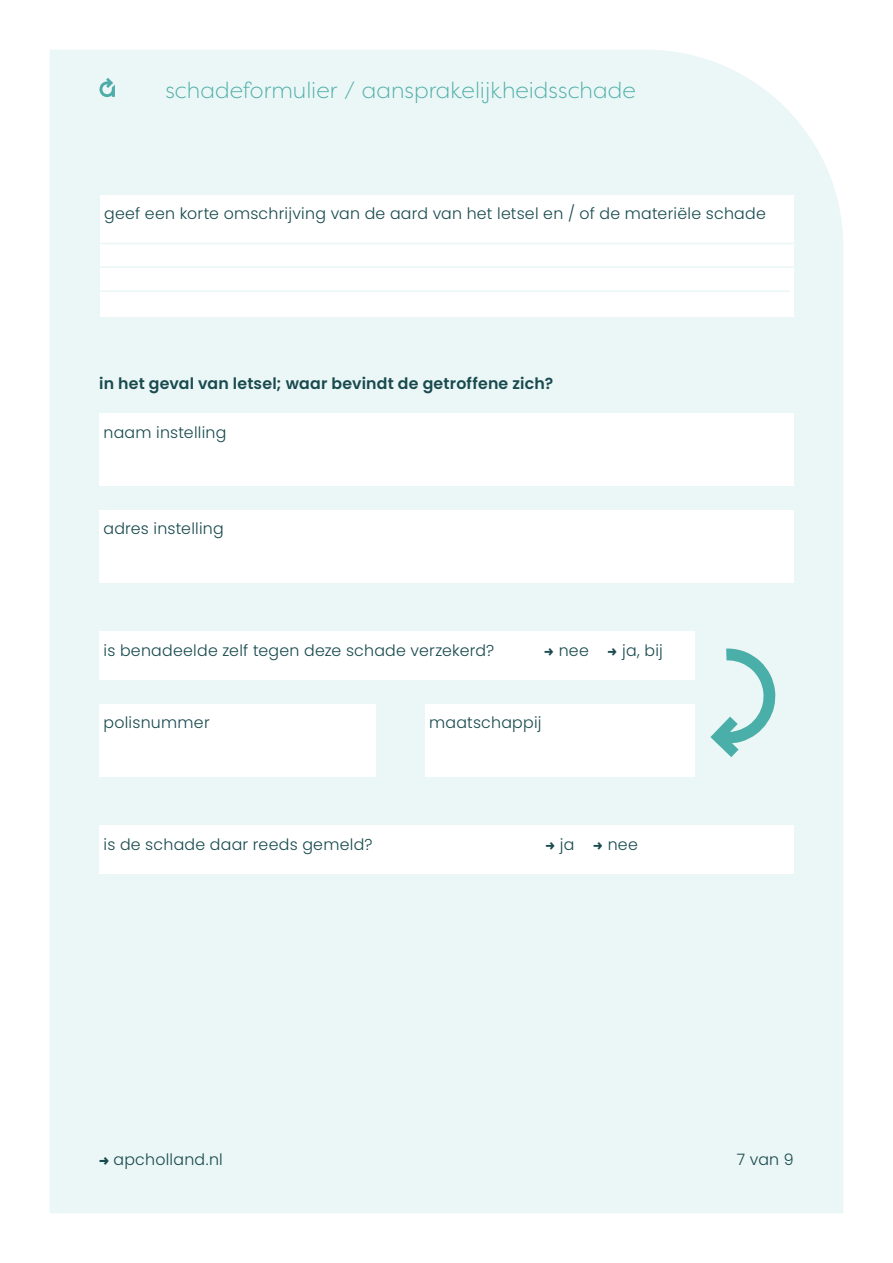
<style>
.page{position:relative;width:893px;height:1263px;background:#fff}
.page>*{position:absolute;margin:0;border:0;box-sizing:border-box;transform-origin:0 0}
.t1{font:300 22.5px "Filson Pro";color:#4daea8}
.t2{font:300 15.75px "Poppins";letter-spacing:.015em;color:#184a4e}
.t3{font:600 15.75px "Poppins";letter-spacing:.01em;color:#184a4e}
.s1{font-family:"Filson Pro";font-weight:700}
.s2{font-family:"Filson Pro";font-weight:800}
</style>
<div class="page">
<div style="left:50px;top:50px;width:793px;height:1163px;background:#ebf6f6"></div>
<svg style="left:99px;top:78px;width:16px;height:19px"></svg>
<div style="left:99px;top:413px;width:695px;height:73px;background:#fff"></div>
<div style="left:99px;top:510px;width:695px;height:73px;background:#fff"></div>
<div style="left:425px;top:704px;width:269px;height:73px;background:#fff"></div>
<div style="left:99px;top:704px;width:277px;height:73px;background:#fff"></div>
<div style="left:99px;top:631px;width:595px;height:49px;background:#fff"></div>
<svg style="left:710px;top:648px;width:66px;height:109px;background:#bde1e0"></svg>
<div style="left:99px;top:825px;width:695px;height:49px;background:#fff"></div>
<div style="left:100px;top:195px;width:693px;height:121px;background:#fff"></div>
<hr style="left:99px;top:266px;width:695px;height:2px;background:#ebf6f6">
<hr style="left:99px;top:243px;width:695px;height:1px;background:#ebf6f6">
<hr style="left:95px;top:290px;width:695px;height:2px;background:#ebf6f6">
<h1 class="t1" style="left:165px;top:76px;width:472px">schadeformulier / aansprakelijkheidsschade</h1>
<p class="t2" style="left:104px;top:205px;width:663px">geef een korte omschrijving van de aard van het letsel en / of de materiële schade</p>
<p class="t3" style="left:99px;top:374px;width:455px">in het geval van letsel; waar bevindt de getroffene zich?</p>
<p class="t2" style="left:103px;top:423px;width:125px">naam instelling</p>
<p class="t2" style="left:103px;top:520px;width:122px">adres instelling</p>
<p class="t2" style="left:103px;top:641px;width:392px">is benadeelde zelf tegen deze schade verzekerd?</p>
<p class="t2" style="left:544px;top:641px;width:121px"><span class="s1">→</span> nee <span class="s1">→</span> ja, bij</p>
<p class="t2" style="left:103px;top:714px;width:108px">polisnummer</p>
<p class="t2" style="left:429px;top:714px;width:114px">maatschappij</p>
<p class="t2" style="left:103px;top:835px;width:271px">is de schade daar reeds gemeld?</p>
<p class="t2" style="left:545px;top:835px;width:95px"><span class="s1">→</span> ja <span class="s1">→</span> nee</p>
<p class="t2" style="left:98px;top:1150px;width:126px"><span class="s2">→</span> apcholland.nl</p>
<p class="t2" style="left:737px;top:1150px;width:58px">7 van 9</p>
</div>
